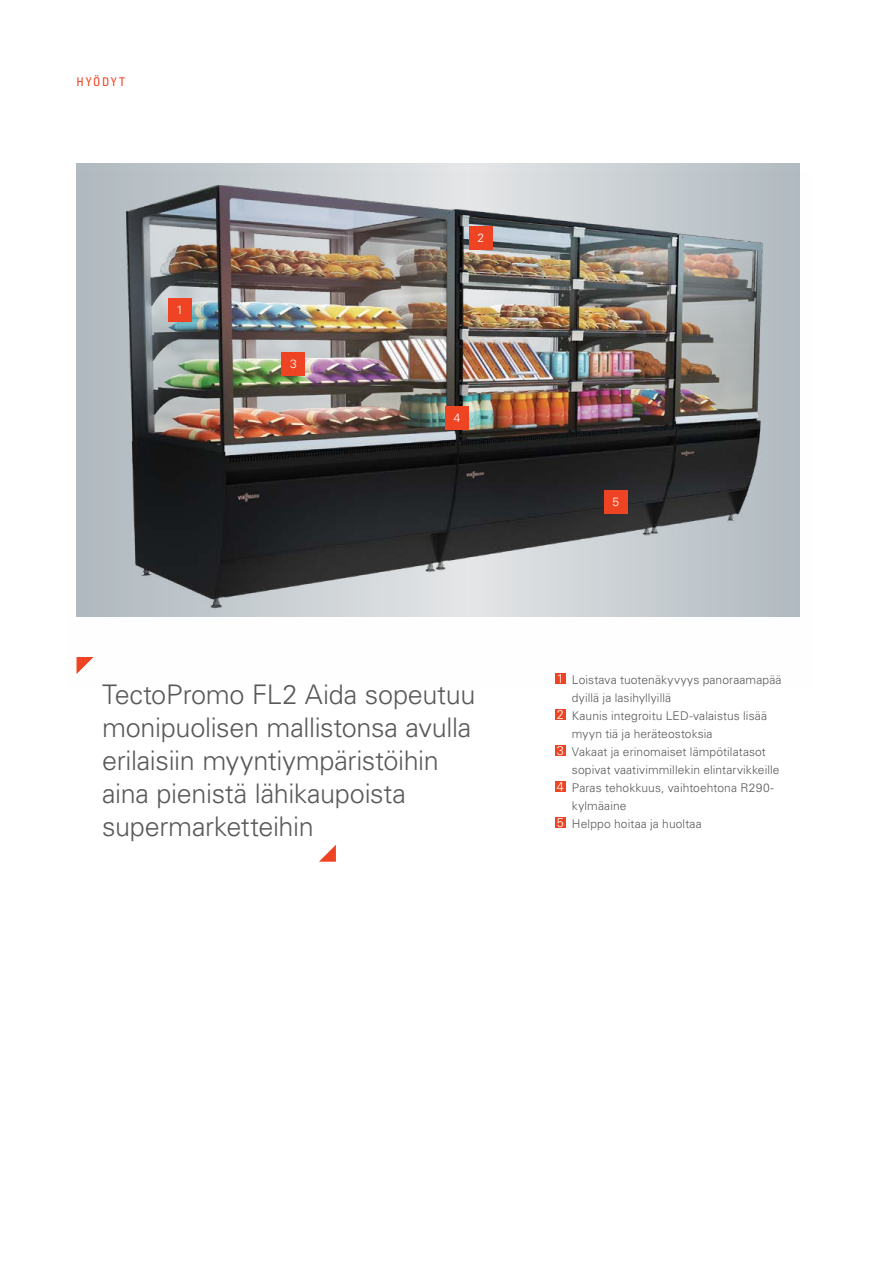
<style>
.page{position:relative;width:893px;height:1263px;background:#fff}
.page>*{position:absolute;margin:0;border:0;box-sizing:border-box;transform-origin:0 0}
.t1{font:300 27px/33px "Univers LTCYR 45";letter-spacing:-.015em;color:#58595b}
.t2{font:300 12px "Univers LTCYR 45";letter-spacing:.01em;color:#58595b}
.t3{font:condensed 12px "Univers LTCYR 57";letter-spacing:.125em;color:#ef4423}
.t4{font:300 12px "Univers LTCYR 45";color:#fff}
.s1{font-size:12.75px;color:#fff}
</style>
<div class="page">
<img style="left:76px;top:172px;width:724px;height:502px">
<svg style="left:77px;top:657px;width:17px;height:17px"></svg>
<div style="left:168px;top:298px;width:24px;height:23px;background:#ef4423"></div>
<div style="left:469px;top:226px;width:24px;height:23px;background:#ef4423"></div>
<div style="left:282px;top:352px;width:23px;height:23px;background:#ef4423"></div>
<div style="left:604px;top:490px;width:24px;height:23px;background:#ef4423"></div>
<div style="left:445px;top:406px;width:24px;height:23px;background:#ef4423"></div>
<div style="left:555px;top:673px;width:11px;height:11px;background:#ef4423"></div>
<div style="left:555px;top:709px;width:11px;height:11px;background:#ef4423"></div>
<div style="left:555px;top:745px;width:11px;height:11px;background:#ef4423"></div>
<div style="left:555px;top:781px;width:11px;height:11px;background:#ef4423"></div>
<div style="left:555px;top:817px;width:11px;height:11px;background:#ef4423"></div>
<svg style="left:319px;top:845px;width:17px;height:17px"></svg>
<p class="t3" style="left:77px;top:74px;width:50px">HYÖDYT</p>
<p class="t4" style="left:176px;top:302px;width:8px">1</p>
<p class="t4" style="left:290px;top:356px;width:8px">3</p>
<p class="t4" style="left:477px;top:230px;width:8px">2</p>
<p class="t4" style="left:454px;top:410px;width:8px">4</p>
<h1 class="t1" style="left:102px;top:677px;width:375px">TectoPromo FL2 Aida sopeutuu monipuolisen mallistonsa avulla erilaisiin myyntiympäristöihin aina pienistä lähikaupoista supermarketteihin</h1>
<p class="t4" style="left:612px;top:494px;width:8px">5</p>
<p class="t2" style="left:557px;top:672px;width:226px"><span class="s1">1</span> Loistava tuotenäkyvyys panoraamapää</p>
<p class="t2" style="left:572px;top:690px;width:101px">dyillä ja lasihyllyillä</p>
<p class="t2" style="left:557px;top:708px;width:212px"><span class="s1">2</span> Kaunis integroitu LED-valaistus lisää</p>
<p class="t2" style="left:572px;top:726px;width:142px">myyn tiä ja heräteostoksia</p>
<p class="t2" style="left:557px;top:744px;width:211px"><span class="s1">3</span> Vakaat ja erinomaiset lämpötilatasot</p>
<p class="t2" style="left:572px;top:762px;width:209px">sopivat vaativimmillekin elintarvikkeille</p>
<p class="t2" style="left:557px;top:780px;width:219px"><span class="s1">4</span> Paras tehokkuus, vaihtoehtona R290-</p>
<p class="t2" style="left:572px;top:798px;width:56px">kylmäaine</p>
<p class="t2" style="left:557px;top:816px;width:147px"><span class="s1">5</span> Helppo hoitaa ja huoltaa</p>
</div>
